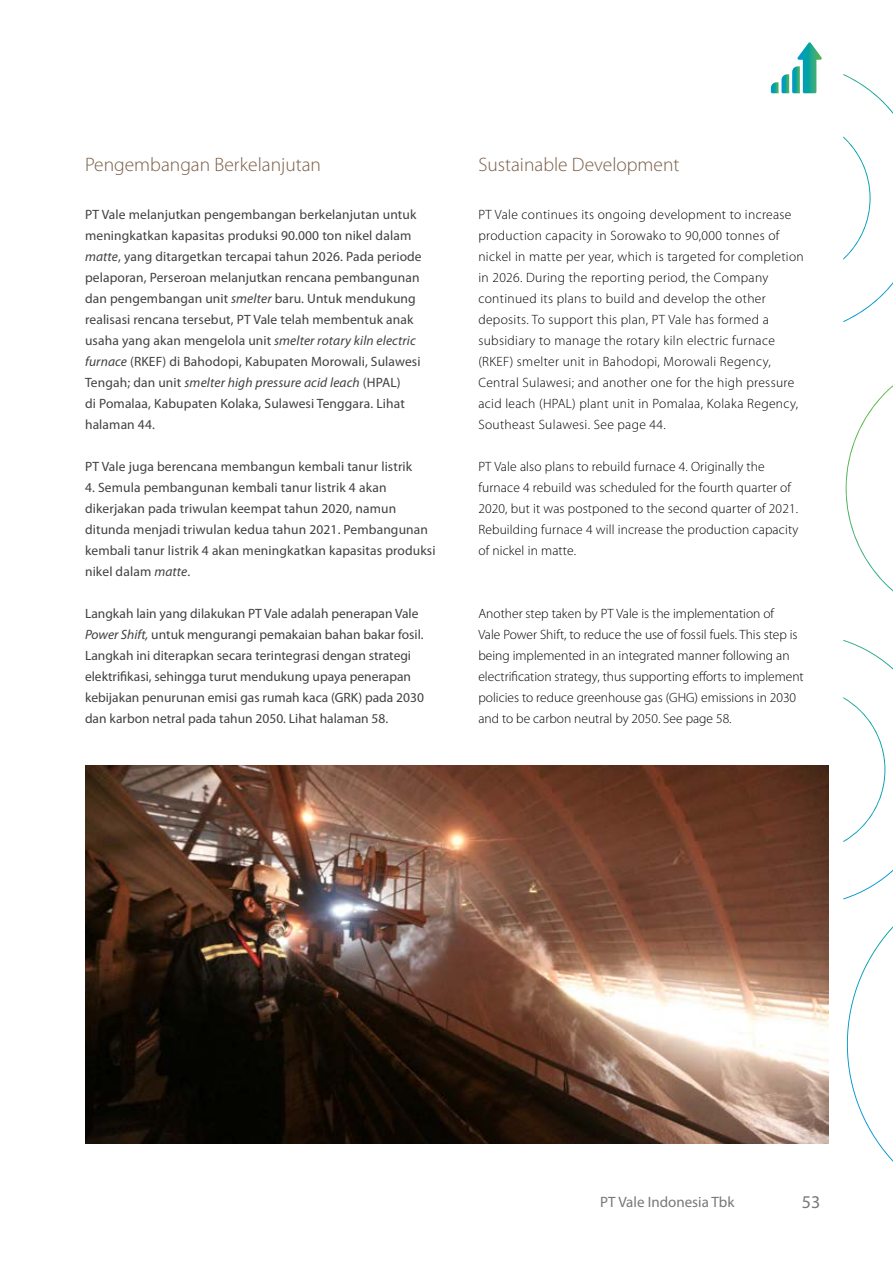
<style>
.page{position:relative;width:893px;height:1263px;background:#fff}
.page>*{position:absolute;margin:0;border:0;box-sizing:border-box;transform-origin:0 0}
.Vale_Bodytext_IND{font:300 19.5px "Myriad Pro";color:#7b5d46}
.Vale_Bodytext_ENG{font:300 19.5px "Myriad Pro";color:#7b5d46}
.t1{font:18px "Myriad Pro";color:#77787b}
.t2{font:15px "Myriad Pro";color:#77787b}
.Vale_Bodytext_IND-2{font:13.5px/21px "Myriad Pro";letter-spacing:.01em;color:#414042}
.Vale_Bodytext_ENG-2{font:300 13.5px/21px "Myriad Pro";letter-spacing:.01em;color:#000}
.s1{font-style:italic}
</style>
<div class="page">
<svg style="left:771px;top:42px;width:51px;height:51px"></svg>
<svg style="left:843px;top:640px;width:50px;height:259px"></svg>
<svg style="left:847px;top:926px;width:46px;height:236px"></svg>
<svg style="left:846px;top:385px;width:47px;height:207px"></svg>
<svg style="left:843px;top:74px;width:50px;height:248px"></svg>
<img style="left:85px;top:765px;width:743px;height:378px">
<p class="Vale_Bodytext_IND" style="left:85px;top:153px;width:237px">Pengembangan Berkelanjutan</p>
<p class="Vale_Bodytext_IND-2" style="left:85px;top:204px;width:338px">PT Vale melanjutkan pengembangan berkelanjutan untuk meningkatkan kapasitas produksi 90.000 ton nikel dalam <span class="s1">matte</span>, yang ditargetkan tercapai tahun 2026. Pada periode pelaporan, Perseroan melanjutkan rencana pembangunan dan pengembangan unit <span class="s1">smelter</span> baru. Untuk mendukung realisasi rencana tersebut, PT Vale telah membentuk anak usaha yang akan mengelola unit <span class="s1">smelter rotary kiln electric furnace</span> (RKEF) di Bahodopi, Kabupaten Morowali, Sulawesi Tengah; dan unit <span class="s1">smelter high pressure acid leach</span> (HPAL)<br>di Pomalaa, Kabupaten Kolaka, Sulawesi Tenggara. Lihat halaman 44.</p>
<p class="Vale_Bodytext_IND-2" style="left:85px;top:456px;width:329px">PT Vale juga berencana membangun kembali tanur listrik</p>
<p class="Vale_Bodytext_IND-2" style="left:85px;top:477px;width:352px">4. Semula pembangunan kembali tanur listrik 4 akan dikerjakan pada triwulan keempat tahun 2020, namun ditunda menjadi triwulan kedua tahun 2021. Pembangunan kembali tanur listrik 4 akan meningkatkan kapasitas produksi nikel dalam <span class="s1">matte</span>.</p>
<p class="Vale_Bodytext_IND-2" style="left:85px;top:603px;width:340px">Langkah lain yang dilakukan PT Vale adalah penerapan Vale <span class="s1">Power Shift,</span> untuk mengurangi pemakaian bahan bakar fosil.<br>Langkah ini diterapkan secara terintegrasi dengan strategi elektrifikasi, sehingga turut mendukung upaya penerapan kebijakan penurunan emisi gas rumah kaca (GRK) pada 2030 dan karbon netral pada tahun 2050. Lihat halaman 58.</p>
<p class="Vale_Bodytext_ENG" style="left:478px;top:153px;width:203px">Sustainable Development</p>
<p class="Vale_Bodytext_ENG-2" style="left:478px;top:204px;width:327px">PT Vale continues its ongoing development to increase production capacity in Sorowako to 90,000 tonnes of nickel in matte per year, which is targeted for completion in 2026. During the reporting period, the Company continued its plans to build and develop the other deposits. To support this plan, PT Vale has formed a subsidiary to manage the rotary kiln electric furnace (RKEF) smelter unit in Bahodopi, Morowali Regency, Central Sulawesi; and another one for the high pressure acid leach (HPAL) plant unit in Pomalaa, Kolaka Regency, Southeast Sulawesi. See page 44.</p>
<p class="Vale_Bodytext_ENG-2" style="left:478px;top:456px;width:321px">PT Vale also plans to rebuild furnace 4. Originally the furnace 4 rebuild was scheduled for the fourth quarter of 2020, but it was postponed to the second quarter of 2021.<br>Rebuilding furnace 4 will increase the production capacity of nickel in matte.</p>
<p class="Vale_Bodytext_ENG-2" style="left:478px;top:603px;width:327px">Another step taken by PT Vale is the implementation of<br>Vale Power Shift, to reduce the use of fossil fuels. This step is being implemented in an integrated manner following an electrification strategy, thus supporting efforts to implement policies to reduce greenhouse gas (GHG) emissions in 2030 and to be carbon neutral by 2050. See page 58.</p>
<p class="t2" style="left:600px;top:1193px;width:136px">PT Vale Indonesia Tbk</p>
<h2 class="t1" style="left:802px;top:1190px;width:20px">53</h2>
</div>
